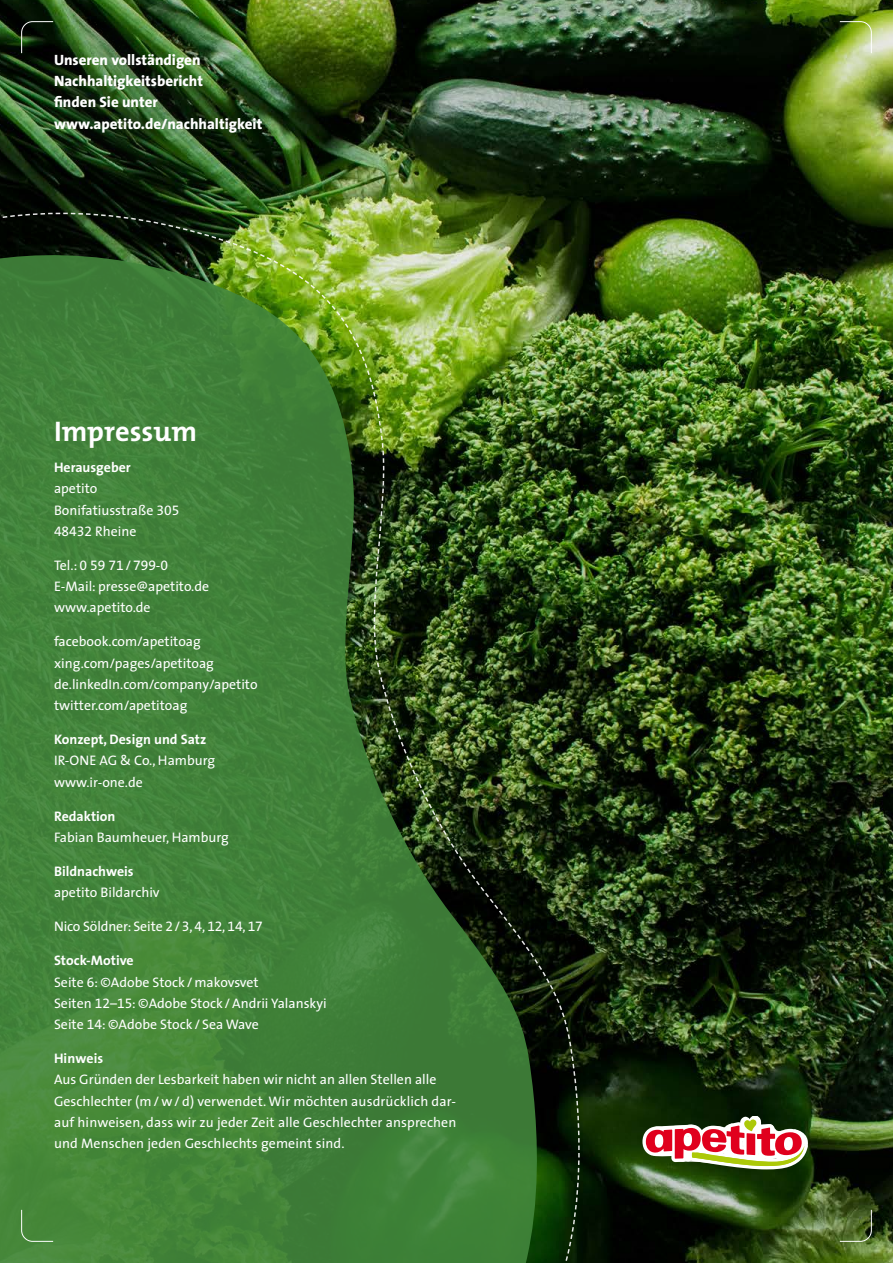
<style>
.page{position:relative;width:893px;height:1263px;background:#fff}
.page>*{position:absolute;margin:0;border:0;box-sizing:border-box;transform-origin:0 0}
.t1{font:700 28.5px "The Mix";color:#fff}
.t2{font:800 15px/21.3px "The Sans";color:#fff}
.t3{font:13.8px/21.3px "The Sans";color:#fff}
.t4{font:700 13.8px "The Sans";color:#fff}
.t5{font:13.8px "The Sans Expert";color:#fff}
.s1{font-family:"The Sans Expert"}
.s2{font-family:"The Sans"}
.s3{font-weight:700}
</style>
<div class="page">
<img style="left:376px;top:0;width:517px;height:1263px">
<div style="left:0;top:0;width:376px;height:253px;background:#1a1a18;opacity:.75"></div>
<div style="left:0;top:0;width:358px;height:232px;background:#1a1a18;opacity:.75"></div>
<svg style="left:839px;top:1209px;width:33px;height:33px"></svg>
<svg style="left:21px;top:21px;width:33px;height:33px"></svg>
<svg style="left:839px;top:21px;width:33px;height:33px"></svg>
<svg style="left:0;top:202px;width:169px;height:22px;background:#0f190e"></svg>
<img style="left:572px;top:449px;width:21px;height:814px">
<img style="left:0;top:224px;width:572px;height:1039px">
<svg style="left:21px;top:1209px;width:33px;height:33px"></svg>
<svg style="left:642px;top:1116px;width:166px;height:53px"></svg>
<p class="t2" style="left:54px;top:49px;width:210px">Unseren vollständigen<br>Nachhaltigkeitsbericht<br>finden Sie unter www.apetito.de/nachhaltigkeit</p>
<h1 class="t1" style="left:54px;top:408px;width:144px">Impressum</h1>
<p class="t4" style="left:54px;top:456px;width:78px">Herausgeber</p>
<p class="t3" style="left:54px;top:478px;width:127px">apetito<br>Bonifatiusstraße <span class="s1">305<br>48432</span> Rheine</p>
<p class="t5" style="left:54px;top:554px;width:116px"><span class="s2">Tel.:</span> 0 59 71<span class="s2">/</span>799<span class="s2">-</span>0</p>
<p class="t3" style="left:54px;top:575px;width:157px">E-Mail: presse@apetito.de www.apetito.de</p>
<p class="t3" style="left:54px;top:631px;width:205px">facebook.com/apetitoag xing.com/pages/apetitoag de.linkedIn.com/company/apetito twitter.com/apetitoag</p>
<p class="t4" style="left:54px;top:728px;width:154px">Konzept, Design und Satz</p>
<p class="t3" style="left:54px;top:750px;width:163px">IR-ONE AG &amp; Co., Hamburg www.ir-one.de</p>
<p class="t4" style="left:54px;top:804px;width:63px">Redaktion</p>
<p class="t3" style="left:54px;top:826px;width:176px">Fabian Baumheuer, Hamburg</p>
<p class="t4" style="left:54px;top:860px;width:81px">Bildnachweis</p>
<p class="t3" style="left:54px;top:881px;width:107px">apetito Bildarchiv</p>
<p class="t3" style="left:54px;top:915px;width:210px">Nico Söldner: Seite <span class="s1">2</span>/<span class="s1">3</span>, <span class="s1">4</span>, <span class="s1">12</span>, <span class="s1">14</span>, <span class="s1">17</span></p>
<p class="t3" style="left:54px;top:949px;width:274px"><span class="s3">Stock-Motive<br></span>Seite <span class="s1">6</span>: ©Adobe Stock /makovsvet<br>Seiten <span class="s1">12</span>–<span class="s1">15</span>: ©Adobe Stock /Andrii Yalanskyi<br>Seite <span class="s1">14</span>: ©Adobe Stock /Sea Wave</p>
<p class="t4" style="left:54px;top:1047px;width:51px">Hinweis</p>
<p class="t3" style="left:54px;top:1069px;width:404px">Aus Gründen der Lesbarkeit haben wir nicht an allen Stellen alle Geschlechter (m/w/ d) verwendet. Wir möchten ausdrücklich dar&shy;auf hinweisen, dass wir zu jeder Zeit alle Geschlechter ansprechen und Menschen jeden Geschlechts gemeint sind.</p>
</div>
